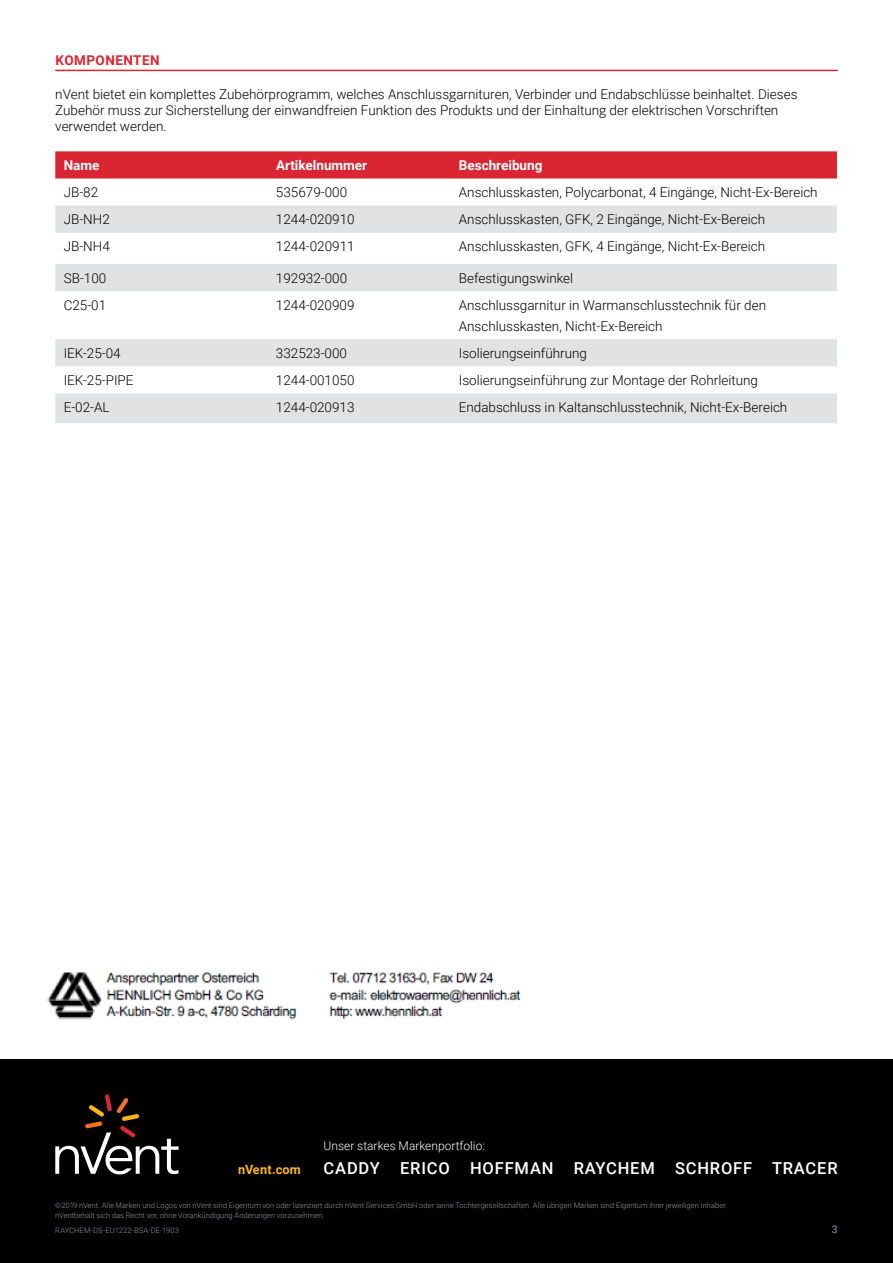
<style>
.page{position:relative;width:893px;height:1263px;background:#fff}
.page>*{position:absolute;margin:0;border:0;box-sizing:border-box;transform-origin:0 0}
.t1{font:500 16.5px "Roboto";letter-spacing:.05em;color:#fff}
.t2{font:300 13.5px/15.8px "Roboto";color:#000}
.t3{font:700 13.5px "Roboto";color:#fff}
.t4{font:700 13.5px "Roboto";letter-spacing:.035em;color:#d92632}
.t5{font:700 12.75px "Roboto";letter-spacing:.015em;color:#fdb714}
.t6{font:300 12px "Roboto";color:#fff}
.t7{font:10.5px "Roboto";color:#90969e}
.t8{font:300 7.5px/10.5px "Roboto";letter-spacing:.01em;color:#90969e}
</style>
<div class="page">
<div style="left:0;top:1059px;width:893px;height:204px;background:#000"></div>
<svg style="left:55px;top:1094px;width:124px;height:80px"></svg>
<hr style="left:55px;top:70px;width:783px;height:1px;background:#d92632">
<div style="left:55px;top:151px;width:782px;height:27px;background:#d92632"></div>
<svg style="left:55px;top:206px;width:782px;height:217px;fill:#e7e8e9"></svg>
<img style="left:46px;top:972px;width:475px;height:48px">
<p class="t4" style="left:56px;top:51px;width:106px">KOMPONENTEN</p>
<p class="t2" style="left:55px;top:86px;width:744px">nVent bietet ein komplettes Zubehörprogramm, welches Anschlussgarnituren, Verbinder und Endabschlüsse beinhaltet. Dieses<br>Zubehör muss zur Sicherstellung der einwandfreien Funktion des Produkts und der Einhaltung der elektrischen Vorschriften verwendet werden.</p>
<p class="t3" style="left:64px;top:156px;width:37px">Name</p>
<p class="t3" style="left:276px;top:156px;width:93px">Artikelnummer</p>
<p class="t3" style="left:459px;top:156px;width:85px">Beschreibung</p>
<p class="t2" style="left:64px;top:184px;width:36px">JB-82</p>
<p class="t2" style="left:276px;top:184px;width:73px">535679-000</p>
<p class="t2" style="left:459px;top:184px;width:360px">Anschlusskasten, Polycarbonat, 4 Eingänge, Nicht-Ex-Bereich</p>
<p class="t2" style="left:64px;top:211px;width:48px">JB-NH2</p>
<p class="t2" style="left:276px;top:211px;width:80px">1244-020910</p>
<p class="t2" style="left:459px;top:211px;width:308px">Anschlusskasten, GFK, 2 Eingänge, Nicht-Ex-Bereich</p>
<p class="t2" style="left:64px;top:238px;width:48px">JB-NH4</p>
<p class="t2" style="left:276px;top:238px;width:80px">1244-020911</p>
<p class="t2" style="left:459px;top:238px;width:308px">Anschlusskasten, GFK, 4 Eingänge, Nicht-Ex-Bereich</p>
<p class="t2" style="left:64px;top:269px;width:44px">SB-100</p>
<p class="t2" style="left:276px;top:269px;width:73px">192932-000</p>
<p class="t2" style="left:459px;top:269px;width:116px">Befestigungswinkel</p>
<p class="t2" style="left:64px;top:297px;width:44px">C25-01</p>
<p class="t2" style="left:276px;top:297px;width:80px">1244-020909</p>
<p class="t2" style="left:459px;top:294px;width:309px;line-height:21px">Anschlussgarnitur in Warmanschlusstechnik für den<br>Anschlusskasten, Nicht-Ex-Bereich</p>
<p class="t2" style="left:64px;top:345px;width:59px">IEK-25-04</p>
<p class="t2" style="left:276px;top:345px;width:73px">332523-000</p>
<p class="t2" style="left:459px;top:345px;width:130px">Isolierungseinführung</p>
<p class="t2" style="left:64px;top:372px;width:71px">IEK-25-PIPE</p>
<p class="t2" style="left:276px;top:372px;width:80px">1244-001050</p>
<p class="t2" style="left:459px;top:372px;width:301px">Isolierungseinführung zur Montage der Rohrleitung</p>
<p class="t2" style="left:64px;top:399px;width:47px">E-02-AL</p>
<p class="t2" style="left:276px;top:399px;width:80px">1244-020913</p>
<p class="t2" style="left:459px;top:399px;width:330px">Endabschluss in Kaltanschlusstechnik, Nicht-Ex-Bereich</p>
<p class="t6" style="left:324px;top:1137px;width:163px">Unser starkes Markenportfolio:</p>
<p class="t5" style="left:238px;top:1160px;width:64px">nVent.com</p>
<p class="t1" style="left:324px;top:1156px;width:516px">CADDY ERICO HOFFMAN RAYCHEM SCHROFF TRACER</p>
<p class="t8" style="left:55px;top:1200px;width:674px">©2019 nVent. Alle Marken und Logos von nVent sind Eigentum von oder lizenziert durch nVent Services GmbH oder seine Tochtergesellschaften. Alle übrigen Marken sind Eigentum ihrer jeweiligen Inhaber. nVentbehält sich das Recht vor, ohne Vorankündigung Änderungen vorzunehmen.</p>
<p class="t8" style="left:55px;top:1225px;width:125px">RAYCHEM-DS-EU1222-BSA-DE-1903</p>
<p class="t7" style="left:832px;top:1222px;width:7px">3</p>
</div>
